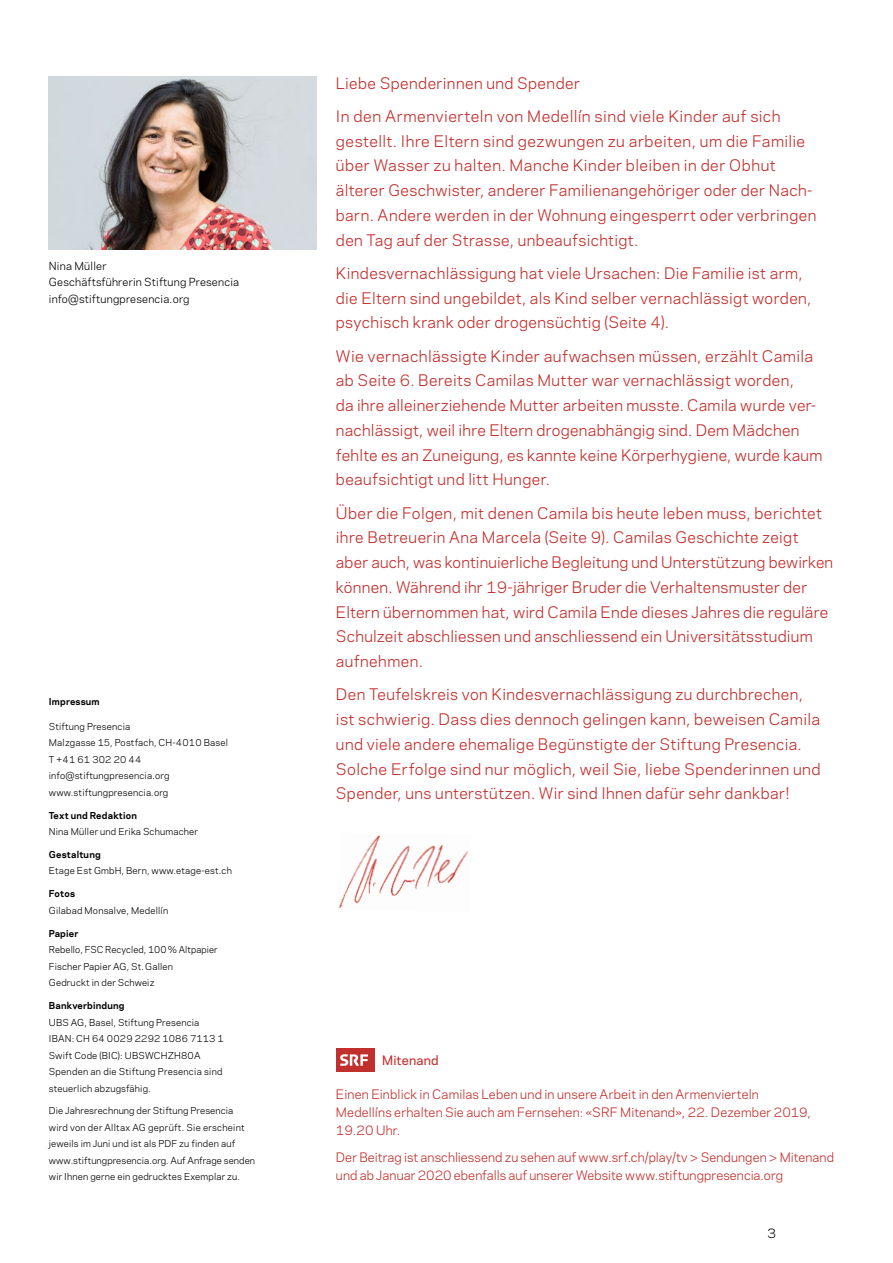
<style>
.page{position:relative;width:893px;height:1263px;background:#fff}
.page>*{position:absolute;margin:0;border:0;box-sizing:border-box;transform-origin:0 0}
.t1{font:15px/24.8px "Galaxie Polaris";letter-spacing:.025em;color:#c1302d}
.t2{font:12.3px/18.3px "Galaxie Polaris";letter-spacing:.01em;color:#c1302d}
.t3{font:500 12.3px "Galaxie Polaris";letter-spacing:.015em;color:#c1302d}
.t4{font:12.3px "Galaxie Polaris";color:#000}
.t5{font:10.5px/16.5px "Galaxie Polaris";letter-spacing:.02em;color:#000}
.t6{font:9px/16.5px "Galaxie Polaris";letter-spacing:.02em;color:#000}
.t7{font:700 9px "Galaxie Polaris";letter-spacing:.02em;color:#000}
</style>
<div class="page">
<img style="left:49px;top:77px;width:268px;height:173px">
<img style="left:338px;top:835px;width:130px;height:73px">
<div style="left:336px;top:1048px;width:38px;height:24px;background:#c1302d"></div>
<svg style="left:340px;top:1054px;width:28px;height:12px"></svg>
<p class="t5" style="left:49px;top:257px;width:192px">Nina Müller<br>Geschäftsführerin Stiftung Presencia info@stiftungpresencia.org</p>
<p class="t7" style="left:49px;top:694px;width:52px">Impressum</p>
<p class="t6" style="left:49px;top:717px;width:181px">Stiftung Presencia<br>Malzgasse 15, Postfach, CH-4010 Basel<br>T +41 61 302 20 44 info@stiftungpresencia.org www.stiftungpresencia.org</p>
<p class="t7" style="left:49px;top:808px;width:90px">Text und Redaktion</p>
<p class="t6" style="left:49px;top:823px;width:151px">Nina Müller und Erika Schumacher</p>
<p class="t7" style="left:49px;top:848px;width:53px">Gestaltung</p>
<p class="t6" style="left:49px;top:862px;width:185px">Etage Est GmbH, Bern, www.etage-est.ch</p>
<p class="t7" style="left:49px;top:887px;width:28px">Fotos</p>
<p class="t6" style="left:49px;top:901px;width:121px">Gilabad Monsalve, Medellín</p>
<p class="t7" style="left:49px;top:926px;width:31px">Papier</p>
<p class="t6" style="left:49px;top:941px;width:170px">Rebello, FSC Recycled, 100 % Altpapier<br>Fischer Papier AG, St. Gallen<br>Gedruckt in der Schweiz</p>
<p class="t7" style="left:49px;top:999px;width:77px">Bankverbindung</p>
<p class="t6" style="left:49px;top:1013px;width:176px">UBS AG, Basel, Stiftung Presencia<br>IBAN: CH 64 0029 2292 1086 7113 1<br>Swift Code (BIC): UBSWCHZH80A<br>Spenden an die Stiftung Presencia sind steuerlich abzugsfähig.</p>
<p class="t6" style="left:49px;top:1102px;width:208px">Die Jahresrechnung der Stiftung Presencia<br>wird von der Alltax AG geprüft. Sie erscheint jeweils im Juni und ist als PDF zu finden auf www.stiftungpresencia.org. Auf Anfrage senden wir Ihnen gerne ein gedrucktes Exemplar zu.</p>
<p class="t1" style="left:336px;top:70px;width:246px">Liebe Spenderinnen und Spender</p>
<p class="t1" style="left:336px;top:103px;width:482px">In den Armenvierteln von Medellín sind viele Kinder auf sich gestellt. Ihre Eltern sind gezwungen zu arbeiten, um die Familie über Wasser zu halten. Manche Kinder bleiben in der Obhut älterer Geschwister, anderer Familienangehöriger oder der Nach&shy;barn. Andere werden in der Wohnung eingesperrt oder verbringen den Tag auf der Strasse, unbeaufsichtigt.</p>
<p class="t1" style="left:336px;top:260px;width:477px">Kindesvernachlässigung hat viele Ursachen: Die Familie ist arm, die Eltern sind ungebildet, als Kind selber vernachlässigt worden, psychisch krank oder drogensüchtig (Seite 4).</p>
<p class="t1" style="left:336px;top:343px;width:488px">Wie vernachlässigte Kinder aufwachsen müssen, erzählt Camila ab Seite 6. Bereits Camilas Mutter war vernachlässigt worden,<br>da ihre alleinerziehende Mutter arbeiten musste. Camila wurde ver&shy;nachlässigt, weil ihre Eltern drogenabhängig sind. Dem Mädchen fehlte es an Zuneigung, es kannte keine Körperhygiene, wurde kaum beaufsichtigt und litt Hunger.</p>
<p class="t1" style="left:336px;top:500px;width:499px">Über die Folgen, mit denen Camila bis heute leben muss, berichtet ihre Betreuerin Ana Marcela (Seite 9). Camilas Geschichte zeigt aber auch, was kontinuierliche Begleitung und Unterstützung bewirken können. Während ihr 19-jähriger Bruder die Verhaltensmuster der Eltern übernommen hat, wird Camila Ende dieses Jahres die reguläre Schulzeit abschliessen und anschliessend ein Universitätsstudium aufnehmen.</p>
<p class="t1" style="left:336px;top:681px;width:486px">Den Teufelskreis von Kindesvernachlässigung zu durchbrechen, ist schwierig. Dass dies dennoch gelingen kann, beweisen Camila und viele andere ehemalige Begünstigte der Stiftung Presencia.<br>Solche Erfolge sind nur möglich, weil Sie, liebe Spenderinnen und Spender, uns unterstützen. Wir sind Ihnen dafür sehr dankbar!</p>
<p class="t3" style="left:382px;top:1051px;width:58px">Mitenand</p>
<p class="t2" style="left:336px;top:1084px;width:477px">Einen Einblick in Camilas Leben und in unsere Arbeit in den Armenvierteln<br>Medellíns erhalten Sie auch am Fernsehen: «SRF Mitenand», 22. Dezember 2019,<br>19.20 Uhr.</p>
<p class="t2" style="left:336px;top:1147px;width:500px">Der Beitrag ist anschliessend zu sehen auf www.srf.ch/play/tv &gt; Sendungen &gt; Mitenand und ab Januar 2020 ebenfalls auf unserer Website www.stiftungpresencia.org</p>
<p class="t4" style="left:767px;top:1224px;width:10px">3</p>
</div>
